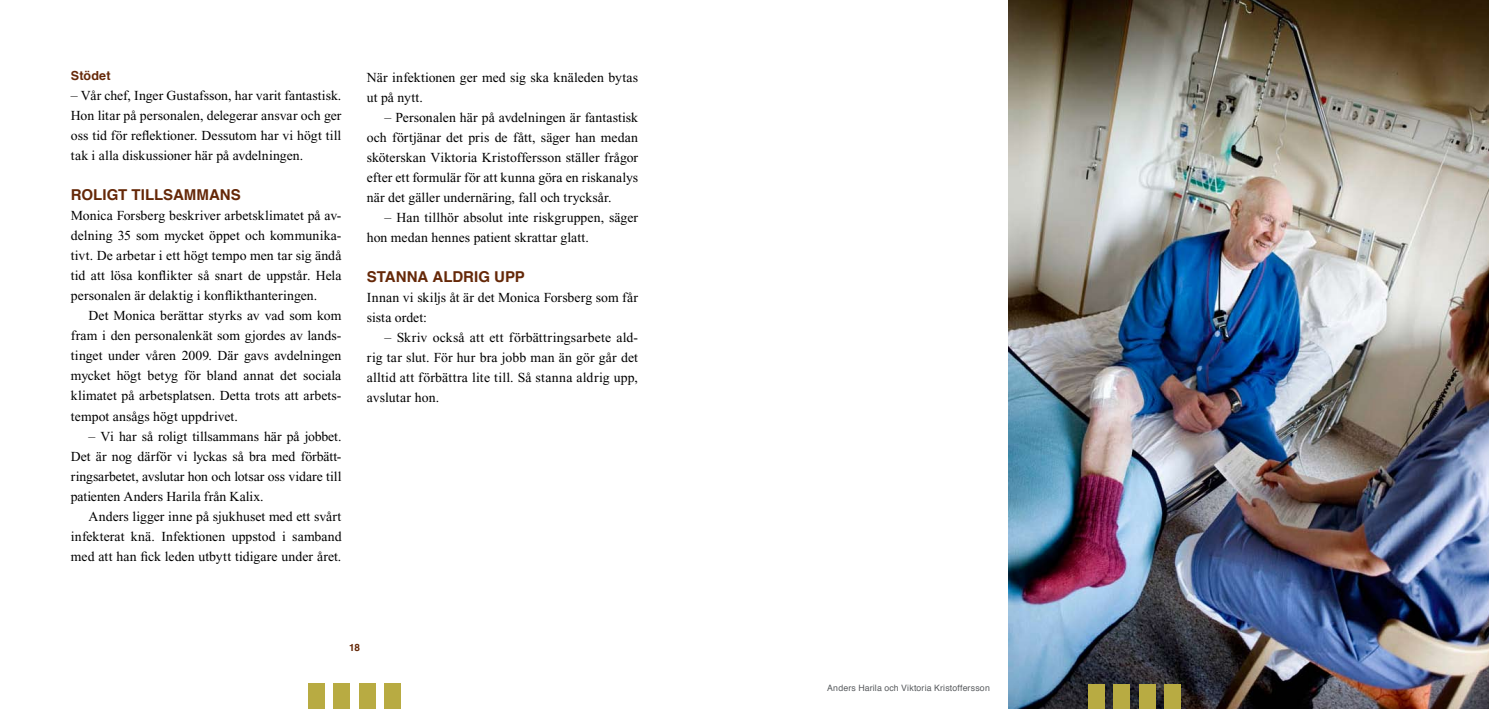
<style>
.page{position:relative;width:1489px;height:709px;background:#fff}
.page>*{position:absolute;margin:0;border:0;box-sizing:border-box;transform-origin:0 0}
.t1{font:700 15px "Helvetica";color:#652808}
.t2{font:13.75px/20px "Times New Roman";letter-spacing:.005em;color:#000;text-align:justify}
.t3{font:700 12.5px "Helvetica";color:#652808}
.t4{font:700 10px "Helvetica";color:#652808}
.t5{font:8.75px "Helvetica";letter-spacing:.02em;color:#595c5f}
</style>
<div class="page">
<img style="left:1008px;top:0;width:480px;height:709px">
<div style="left:1088px;top:684px;width:16px;height:25px;background:#b8ab42"></div>
<div style="left:1113px;top:684px;width:17px;height:25px;background:#b8ab42"></div>
<div style="left:1138px;top:684px;width:17px;height:25px;background:#b8ab42"></div>
<div style="left:1163px;top:684px;width:17px;height:25px;background:#b8ab42"></div>
<div style="left:308px;top:683px;width:17px;height:26px;background:#b8ab42"></div>
<div style="left:333px;top:683px;width:17px;height:26px;background:#b8ab42"></div>
<div style="left:359px;top:683px;width:16px;height:26px;background:#b8ab42"></div>
<div style="left:384px;top:683px;width:16px;height:26px;background:#b8ab42"></div>
<p class="t3" style="left:71px;top:66px;width:41px">STÖDET</p>
<p class="t2" style="left:71px;top:86px;width:272px">– Vår chef, Inger Gustafsson, har varit fantastisk.<br>Hon litar på personalen, delegerar ansvar och ger oss tid för reflektioner. Dessutom har vi högt till tak i alla diskussioner här på avdelningen.</p>
<p class="t1" style="left:71px;top:183px;width:170px">ROLIGT TILLSAMMANS</p>
<p class="t2" style="left:71px;top:206px;width:272px">Monica Forsberg beskriver arbetsklimatet på av&shy;delning 35 som mycket öppet och kommunika&shy;tivt. De arbetar i ett högt tempo men tar sig ändå tid att lösa konflikter så snart de uppstår. Hela personalen är delaktig i konflikthanteringen.</p>
<p class="t2" style="left:71px;top:306px;width:272px;text-indent:18px">Det Monica berättar styrks av vad som kom fram i den personalenkät som gjordes av lands&shy;tinget under våren 2009. Där gavs avdelningen mycket högt betyg för bland annat det sociala klimatet på arbetsplatsen. Detta trots att arbets&shy;tempot ansågs högt uppdrivet.</p>
<p class="t2" style="left:71px;top:426px;width:272px;text-indent:18px">– Vi har så roligt tillsammans här på jobbet.<br>Det är nog därför vi lyckas så bra med förbätt&shy;ringsarbetet, avslutar hon och lotsar oss vidare till patienten Anders Harila från Kalix.</p>
<p class="t2" style="left:71px;top:506px;width:272px;text-indent:18px">Anders ligger inne på sjukhuset med ett svårt infekterat knä. Infektionen uppstod i samband med att han fick leden utbytt tidigare under året.</p>
<p class="t2" style="left:367px;top:67px;width:273px">När infektionen ger med sig ska knäleden bytas ut på nytt.</p>
<p class="t2" style="left:367px;top:107px;width:273px;text-indent:18px">– Personalen här på avdelningen är fantastisk och förtjänar det pris de fått, säger han medan sköterskan Viktoria Kristoffersson ställer frågor efter ett formulär för att kunna göra en riskanalys när det gäller undernäring, fall och trycksår.</p>
<p class="t2" style="left:367px;top:207px;width:273px;text-indent:18px">– Han tillhör absolut inte riskgruppen, säger hon medan hennes patient skrattar glatt.</p>
<p class="t1" style="left:367px;top:264px;width:159px">STANNA ALDRIG UPP</p>
<p class="t2" style="left:367px;top:287px;width:273px">Innan vi skiljs åt är det Monica Forsberg som får sista ordet:</p>
<p class="t2" style="left:367px;top:327px;width:273px;text-indent:18px">– Skriv också att ett förbättringsarbete ald&shy;rig tar slut. För hur bra jobb man än gör går det alltid att förbättra lite till. Så stanna aldrig upp, avslutar hon.</p>
<p class="t4" style="left:349px;top:639px;width:12px">18</p>
<p class="t5" style="left:827px;top:681px;width:164px">Anders Harila och Viktoria Kristoffersson</p>
</div>
